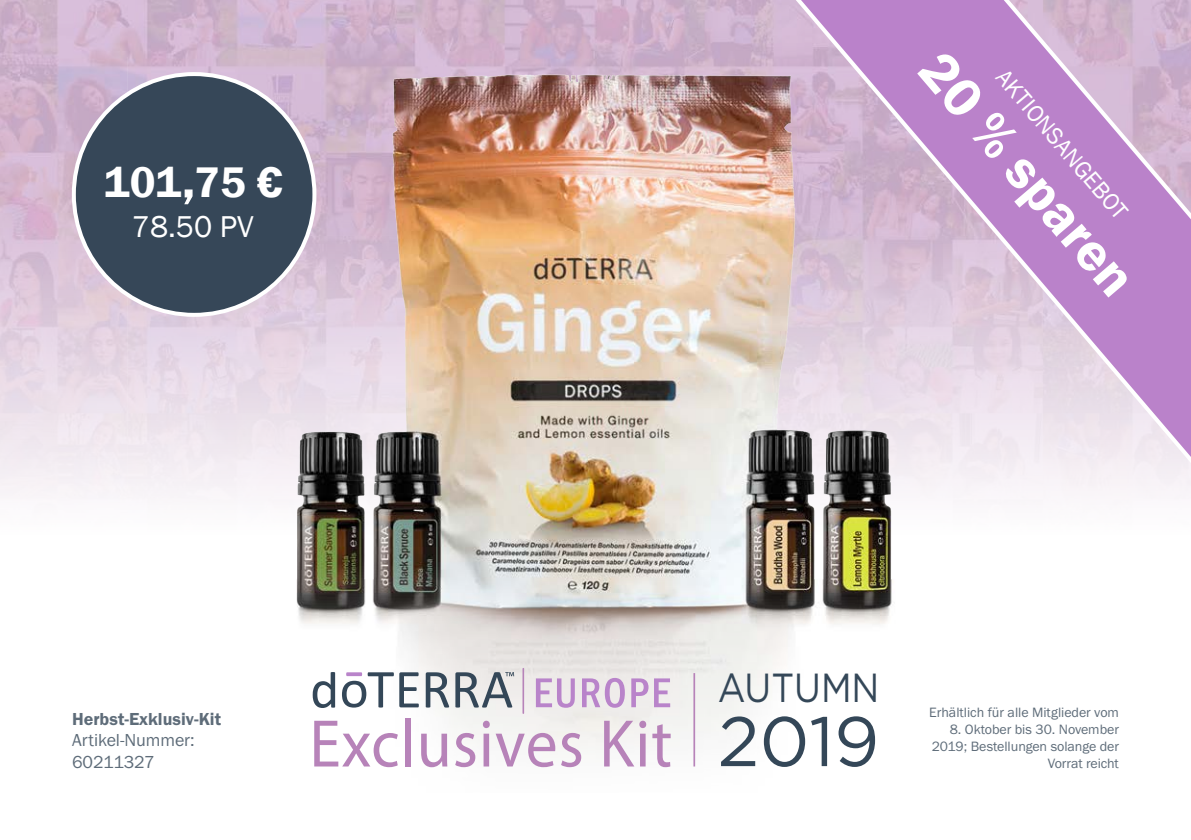
<style>
.page{position:relative;width:1191px;height:840px;background:#fff}
.page>*{position:absolute;margin:0;border:0;box-sizing:border-box;transform-origin:0 0}
.t1{font:67.8px "Myriad Pro";letter-spacing:.015em;color:#b783b9;scale:.94 1}
.t2{font:600 56px "Franklin Gothic";color:#fff}
.t3{font:600 44px "Franklin Gothic";color:#fff}
.t4{font:40.6px "Gotham";color:#344758;scale:.87 1}
.t5{font:31px "Franklin Gothic";color:#fff}
.t6{font:24px "Franklin Gothic";color:#fff}
.t7{font:18px "Franklin Gothic FS";letter-spacing:-.005em;color:#5e6c79}
.t8{font:600 18px "Franklin Gothic FS";color:#5e6c79}
.t9{font:14px/17px "Franklin Gothic FS";letter-spacing:-.005em;color:#5e6c79;text-align:right}
.s1{font-family:"Gotham";font-size:69.8px;color:#344758}
</style>
<div class="page">
<img style="left:0;top:0;width:741px;height:498px">
<img style="left:127px;top:57px;width:1059px;height:710px">
<div style="left:74px;top:74px;width:240px;height:241px;background:#364758;border-radius:50%"></div>
<svg style="left:741px;top:0;width:450px;height:493px;background:#ccaecd"></svg>
<svg style="left:536px;top:678px;width:39px;height:29px"></svg>
<svg style="left:582px;top:677px;width:43px;height:30px"></svg>
<svg style="left:631px;top:678px;width:17px;height:28px"></svg>
<svg style="left:654px;top:678px;width:16px;height:28px"></svg>
<svg style="left:455px;top:671px;width:59px;height:36px;background:#a9afb4"></svg>
<svg style="left:426px;top:672px;width:23px;height:35px"></svg>
<svg style="left:342px;top:672px;width:77px;height:35px"></svg>
<svg style="left:313px;top:671px;width:22px;height:36px"></svg>
<hr style="left:522px;top:667px;width:2px;height:46px;background:#b783b9">
<hr style="left:693px;top:672px;width:2px;height:94px;background:#b783b9">
<p class="t3" style="left:104px;top:155px;width:180px">101,75 €</p>
<p class="t5" style="left:132px;top:207px;width:123px">78.50 PV</p>
<p class="t2" style="left:958px;top:37px;width:301px;rotate:50deg">20 % sparen</p>
<p class="t6" style="left:1013px;top:63px;width:190px;rotate:50deg">AKTIONSANGEBOT</p>
<p class="t8" style="left:72px;top:708px;width:151px">Herbst-Exklusiv-Kit</p>
<p class="t7" style="left:72px;top:729px;width:124px">Artikel-Nummer:</p>
<p class="t7" style="left:72px;top:751px;width:84px">60211327</p>
<p class="t4" style="left:717px;top:661px;width:187px">AUTUMN</p>
<p class="t1" style="left:309px;top:701px;width:608px">Exclusives Kit <span class="s1">2019</span></p>
<p class="t9" style="left:929px;top:703px;width:191px">Erhältlich für alle Mitglieder vom</p>
<p class="t9" style="left:931px;top:720px;width:189px">8. Oktober bis 30. November<br>2019; Bestellungen solange der<br>Vorrat reicht</p>
</div>
